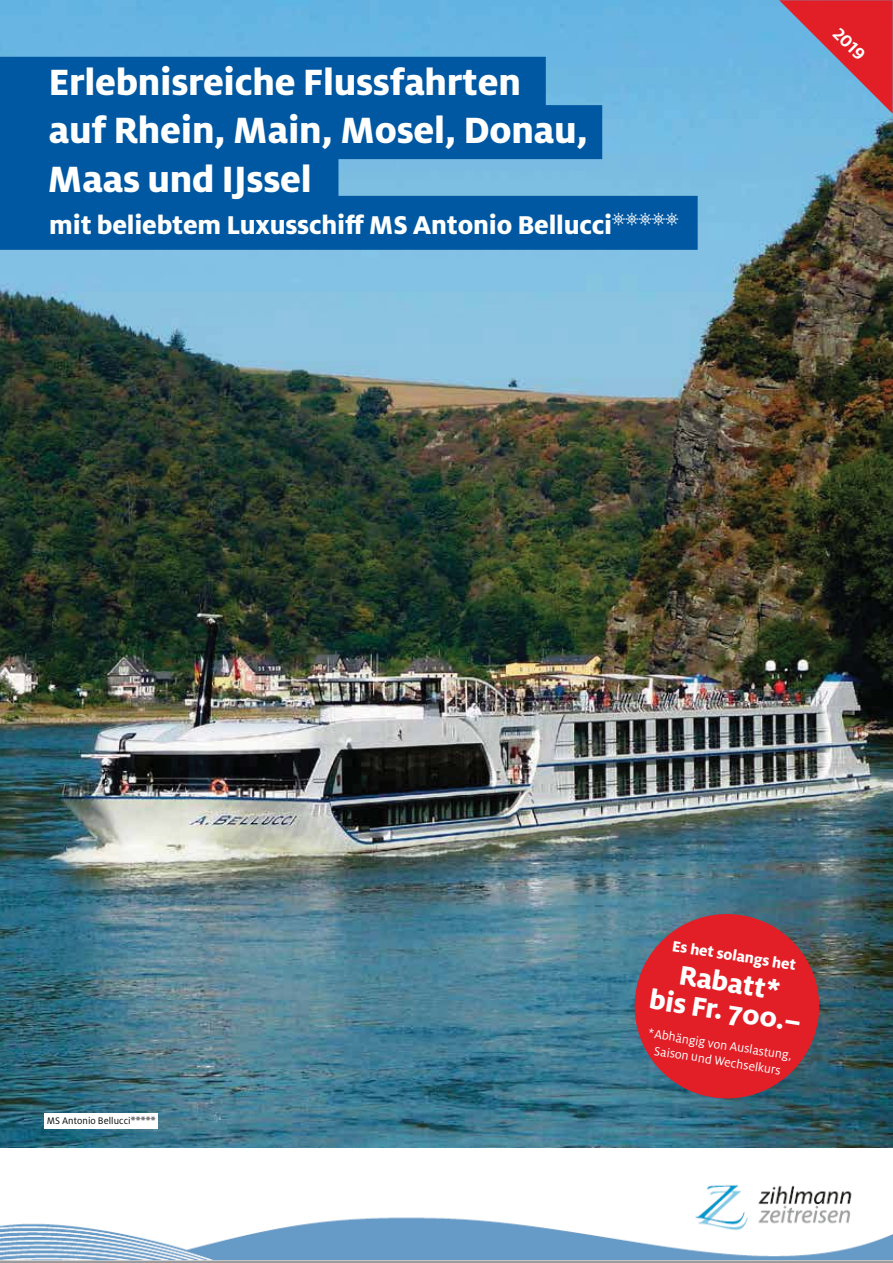
<style>
.page{position:relative;width:893px;height:1263px;background:#fff}
.page>*{position:absolute;margin:0;border:0;box-sizing:border-box;transform-origin:0 0}
.t1{font:800 40.5px/48.4px "Milo Pro";letter-spacing:-.005em;color:#fff}
.t2{font:800 30px/28.5px "Milo Pro";color:#fff;text-align:center}
.t3{font:800 28.5px "Milo Pro";letter-spacing:-.005em;color:#fff}
.t4{font:700 18.75px "Milo Pro";color:#fff}
.t5{font:800 16.5px "Milo Pro";color:#fff}
.t6{font:13.5px/16.2px "Milo Pro";color:#fff;text-align:center}
.t7{font:10.5px "Milo Pro";letter-spacing:.005em;color:#040809}
.s1{font-family:"Wheel.14";font-weight:400}
.s2{font-family:"Wheel.14"}
</style>
<div class="page">
<img style="left:0;top:0;width:893px;height:1148px">
<div style="left:45px;top:1114px;width:113px;height:15px;background:#fff"></div>
<div style="left:0;top:57px;width:546px;height:54px;background:#0158a2"></div>
<div style="left:0;top:105px;width:602px;height:54px;background:#0158a2"></div>
<div style="left:0;top:153px;width:338px;height:54px;background:#0158a2"></div>
<div style="left:0;top:196px;width:698px;height:54px;background:#0158a2"></div>
<svg style="left:628px;top:907px;width:198px;height:198px;background:#af3843"></svg>
<svg style="left:779px;top:0;width:114px;height:114px;background:#a66c85"></svg>
<img style="left:0;top:1184px;width:892px;height:78px">
<p class="t1" style="left:48px;top:60px;width:542px">Erlebnisreiche Flussfahrten<br>auf Rhein, Main, Mosel, Donau,<br>Maas und IJssel</p>
<p class="t3" style="left:49px;top:214px;width:631px">mit beliebtem Luxusschiff MS Antonio Bellucci<span class="s1">bbbbb</span></p>
<p class="t4" style="left:841px;top:25px;width:39px;rotate:45deg">2019</p>
<p class="t7" style="left:47px;top:1117px;width:111px">MS Antonio Bellucci<span class="s2">bbbbb</span></p>
<p class="t5" style="left:673px;top:939px;width:127px;rotate:9deg">Es het solangs het</p>
<p class="t2" style="left:656px;top:958px;width:155px;rotate:9deg">Rabatt*<br>bis Fr. 700.–</p>
<p class="t6" style="left:649px;top:1026px;width:147px;rotate:9deg">*Abhängig von Auslastung,<br>Saison und Wechselkurs</p>
</div>
